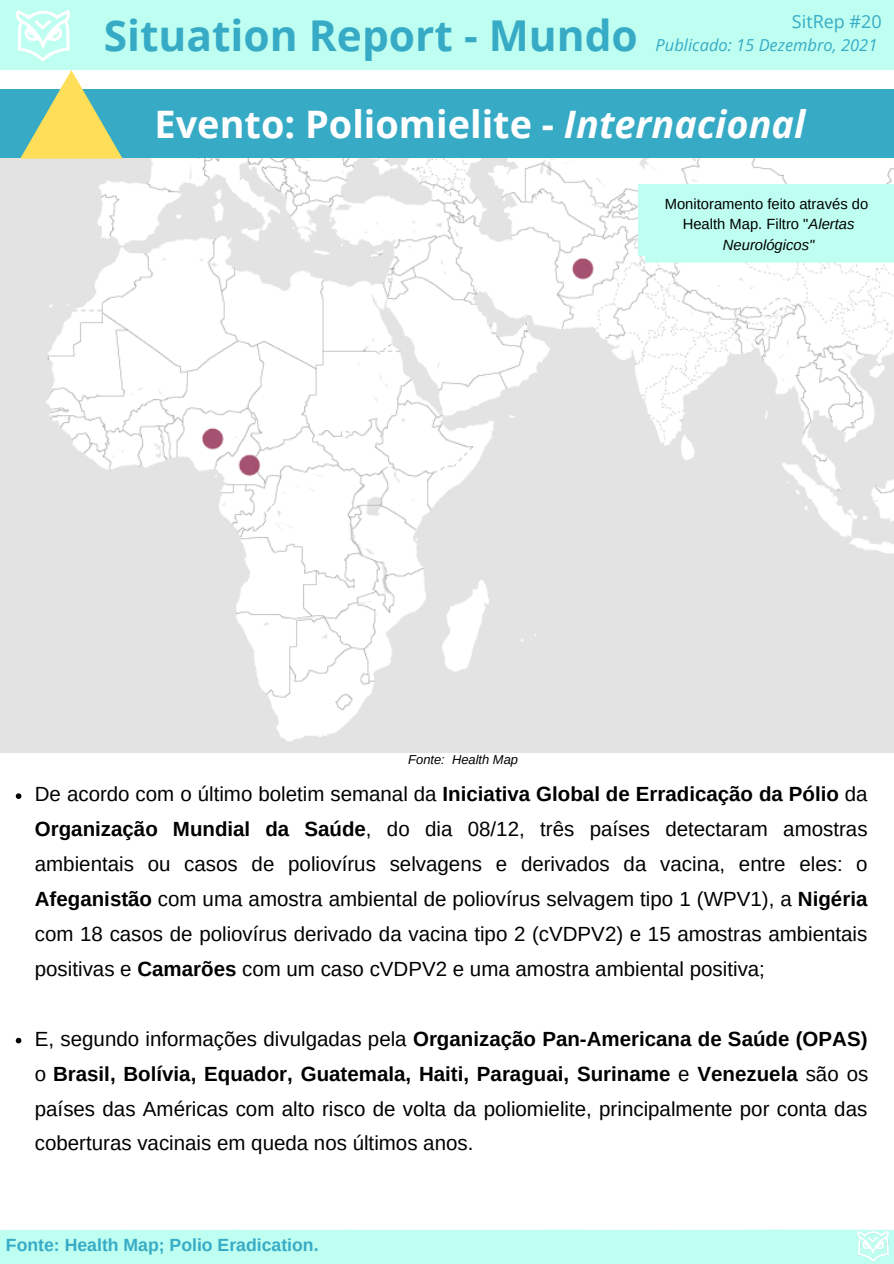
<style>
.page{position:relative;width:894px;height:1264px;background:#fff}
.page>*{position:absolute;margin:0;border:0;box-sizing:border-box;transform-origin:0 0}
.t1{font:700 42.45px "Open Sans";color:#37abc6}
.t2{font:700 37.8px "Open Sans";color:#fff}
.t3{font:20.55px/35px "Arimo";color:#000;text-align:justify}
.t4{font:18px "Open Sans";color:#37abc6}
.t5{font:700 17.7px "Arimo";color:#37abc6}
.t6{font:italic 16.5px "Open Sans";color:#37abc6}
.t7{font:italic 14.7px/20.2px "Arimo";color:#000;text-align:center}
.t8{font:14.7px "Arimo";color:#000}
.t9{font:italic 12.9px "Arimo";color:#000}
.s1{font-style:italic}
.s2{font-style:normal}
.s3{font-weight:700}
</style>
<div class="page">
<div style="left:0;top:0;width:893px;height:70px;background:#befff1"></div>
<img style="left:16px;top:9px;width:54px;height:53px">
<div style="left:0;top:89px;width:893px;height:70px;background:#37abc6"></div>
<div style="left:0;top:1229px;width:893px;height:34px;background:#befff1"></div>
<img style="left:856px;top:1229px;width:33px;height:33px">
<img style="left:0;top:159px;width:893px;height:593px">
<svg style="left:644px;top:256px;width:249px;height:6px"></svg>
<div style="left:638px;top:185px;width:255px;height:71px;background:#befff1"></div>
<svg style="left:20px;top:70px;width:103px;height:89px"></svg>
<svg style="left:16px;top:793px;width:5px;height:6px"></svg>
<svg style="left:16px;top:1037px;width:5px;height:6px"></svg>
<p class="t1" style="left:104px;top:6px;width:535px">Situation Report - Mundo</p>
<p class="t4" style="left:791px;top:8px;width:91px">SitRep #20</p>
<p class="t6" style="left:655px;top:34px;width:223px">Publicado: 15 Dezembro, 2021</p>
<p class="t2" style="left:154px;top:98px;width:652px">Evento: Poliomielite - <span class="s1">Internacional</span></p>
<p class="t8" style="left:664px;top:196px;width:205px">Monitoramento feito através do</p>
<p class="t7" style="left:682px;top:214px;width:173px"><span class="s2">Health Map. Filtro "</span>Alertas<br>Neurológicos"</p>
<p class="t9" style="left:408px;top:752px;width:111px">Fonte: Health Map</p>
<p class="t3" style="left:35px;top:776px;width:834px">De acordo com o último boletim semanal da <span class="s3">Iniciativa Global de Erradicação da Pólio</span> da <span class="s3">Organização Mundial da Saúde</span>, do dia 08/12, três países detectaram amostras ambientais ou casos de poliovírus selvagens e derivados da vacina, entre eles: o <span class="s3">Afeganistão</span> com uma amostra ambiental de poliovírus selvagem tipo 1 (WPV1), a <span class="s3">Nigéria </span>com 18 casos de poliovírus derivado da vacina tipo 2 (cVDPV2) e 15 amostras ambientais positivas e <span class="s3">Camarões</span> com um caso cVDPV2 e uma amostra ambiental positiva;</p>
<p class="t3" style="left:35px;top:1021px;width:834px">E, segundo informações divulgadas pela <span class="s3">Organização Pan-Americana de Saúde (OPAS) </span>o <span class="s3">Brasil, Bolívia, Equador, Guatemala, Haiti, Paraguai, Suriname</span> e <span class="s3">Venezuela</span> são os países das Américas com alto risco de volta da poliomielite, principalmente por conta das coberturas vacinais em queda nos últimos anos.</p>
<p class="t5" style="left:6px;top:1235px;width:314px">Fonte: Health Map; Polio Eradication.</p>
</div>
